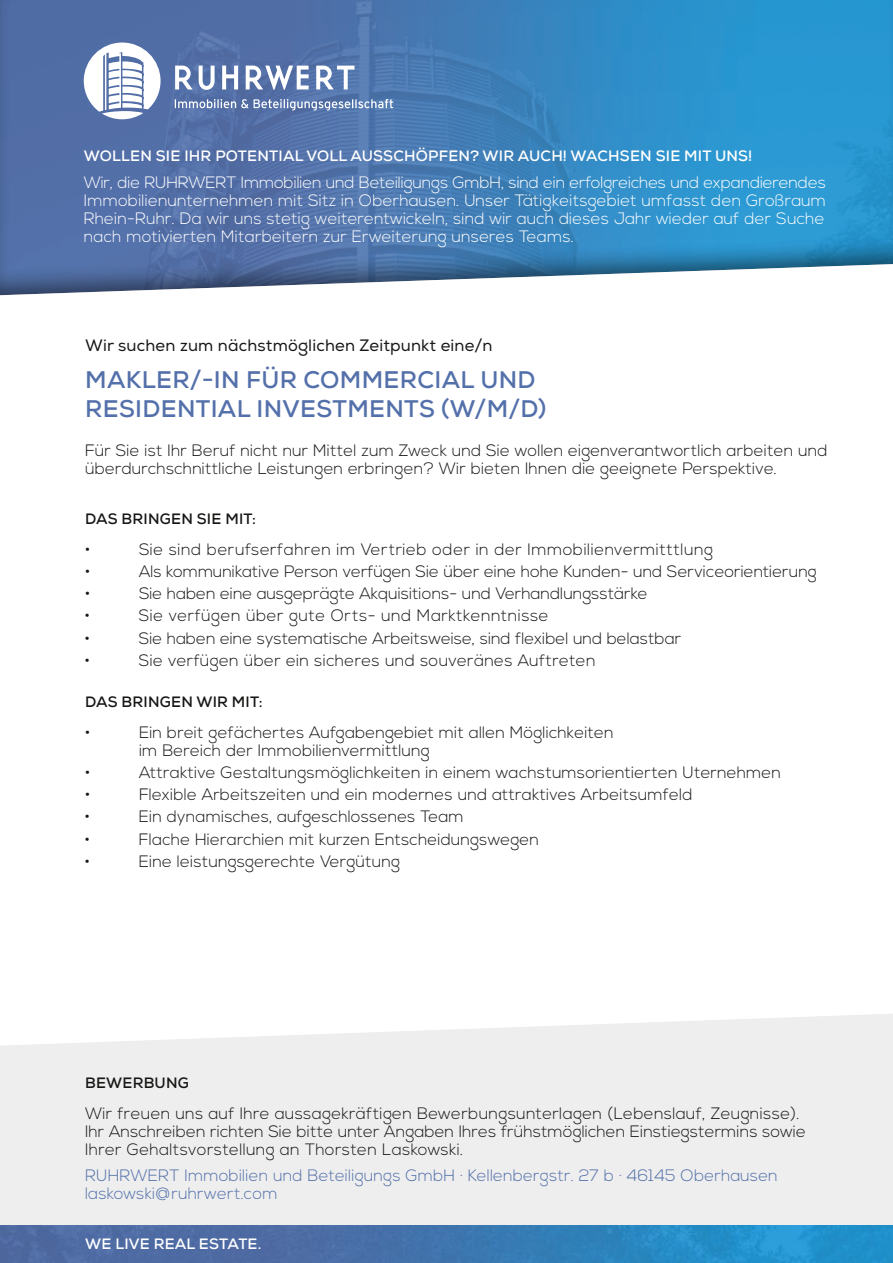
<style>
.page{position:relative;width:893px;height:1263px;background:#fff}
.page>*{position:absolute;margin:0;border:0;box-sizing:border-box;transform-origin:0 0}
.t1{font:700 24px/28.5px "Nexa";letter-spacing:.015em;color:#5370aa}
.t2{font:300 16.5px/18px "Nexa";letter-spacing:.01em;color:#181716}
.t3{font:300 16.5px/18px "Nexa";letter-spacing:.01em;color:#fff;text-align:justify}
.t4{font:300 16.5px "Nexa";letter-spacing:.03em;color:#181716}
.t5{font:300 16.5px/18px "Nexa";letter-spacing:.01em;color:#5370aa}
.t6{font:16.5px "Nexa";letter-spacing:.01em;color:#181716}
.t7{font:700 15px "Nexa";letter-spacing:.015em;color:#fff}
.t8{font:700 15px "Nexa";letter-spacing:.015em;color:#181716}
</style>
<div class="page">
<div style="left:0;top:0;width:893px;height:298px;background:#181716;opacity:.55"></div>
<svg style="left:84px;top:43px;width:77px;height:76px"></svg>
<svg style="left:175px;top:99px;width:218px;height:12px"></svg>
<svg style="left:175px;top:66px;width:179px;height:24px"></svg>
<div style="left:0;top:1010px;width:893px;height:253px;background:#181716;opacity:.75"></div>
<img style="left:0;top:1225px;width:893px;height:38px">
<p class="t7" style="left:84px;top:147px;width:670px">WOLLEN SIE IHR POTENTIAL VOLL AUSSCHÖPFEN? WIR AUCH! WACHSEN SIE MIT UNS!</p>
<p class="t3" style="left:84px;top:174px;width:744px">Wir, die RUHRWERT Immobilien und Beteiligungs GmbH, sind ein erfolgreiches und expandierendes Immobilienunternehmen mit Sitz in Oberhausen. Unser Tätigkeitsgebiet umfasst den Großraum Rhein-Ruhr. Da wir uns stetig weiterentwickeln, sind wir auch dieses Jahr wieder auf der Suche nach motivierten Mitarbeitern zur Erweiterung unseres Teams.</p>
<p class="t6" style="left:85px;top:336px;width:409px">Wir suchen zum nächstmöglichen Zeitpunkt eine/n</p>
<h1 class="t1" style="left:85px;top:366px;width:463px">MAKLER/-IN FÜR COMMERCIAL UND<br>RESIDENTIAL INVESTMENTS (W/M/D)</h1>
<p class="t2" style="left:85px;top:442px;width:744px">Für Sie ist Ihr Beruf nicht nur Mittel zum Zweck und Sie wollen eigenverantwortlich arbeiten und überdurchschnittliche Leistungen erbringen? Wir bieten Ihnen die geeignete Perspektive.</p>
<p class="t8" style="left:85px;top:509px;width:172px">DAS BRINGEN SIE MIT:</p>
<p class="t2" style="left:85px;top:541px;width:7px">•</p>
<p class="t4" style="left:139px;top:539px;width:575px">Sie sind berufserfahren im Vertrieb oder in der Immobilienvermitttlung</p>
<p class="t2" style="left:85px;top:563px;width:7px">•</p>
<p class="t2" style="left:139px;top:563px;width:679px">Als kommunikative Person verfügen Sie über eine hohe Kunden- und Serviceorientierung</p>
<p class="t2" style="left:85px;top:585px;width:7px">•</p>
<p class="t2" style="left:139px;top:585px;width:510px">Sie haben eine ausgeprägte Akquisitions- und Verhandlungsstärke</p>
<p class="t2" style="left:85px;top:607px;width:7px">•</p>
<p class="t4" style="left:139px;top:606px;width:411px">Sie verfügen über gute Orts- und Marktkenntnisse</p>
<p class="t2" style="left:85px;top:630px;width:7px">•</p>
<p class="t2" style="left:139px;top:630px;width:544px">Sie haben eine systematische Arbeitsweise, sind flexibel und belastbar</p>
<p class="t2" style="left:85px;top:652px;width:7px">•</p>
<p class="t2" style="left:139px;top:652px;width:458px">Sie verfügen über ein sicheres und souveränes Auftreten</p>
<p class="t8" style="left:85px;top:692px;width:179px">DAS BRINGEN WIR MIT:</p>
<p class="t2" style="left:85px;top:723px;width:7px">•</p>
<p class="t2" style="left:139px;top:723px;width:476px">Ein breit gefächertes Aufgabengebiet mit allen Möglichkeiten im Bereich der Immobilienvermittlung</p>
<p class="t2" style="left:85px;top:764px;width:7px">•</p>
<p class="t2" style="left:139px;top:764px;width:643px">Attraktive Gestaltungsmöglichkeiten in einem wachstumsorientierten Uternehmen</p>
<p class="t2" style="left:85px;top:786px;width:7px">•</p>
<p class="t2" style="left:139px;top:786px;width:555px">Flexible Arbeitszeiten und ein modernes und attraktives Arbeitsumfeld</p>
<p class="t2" style="left:85px;top:808px;width:7px">•</p>
<p class="t2" style="left:139px;top:808px;width:326px">Ein dynamisches, aufgeschlossenes Team</p>
<p class="t2" style="left:85px;top:831px;width:7px">•</p>
<p class="t2" style="left:139px;top:831px;width:401px">Flache Hierarchien mit kurzen Entscheidungswegen</p>
<p class="t2" style="left:85px;top:853px;width:7px">•</p>
<p class="t2" style="left:139px;top:853px;width:263px">Eine leistungsgerechte Vergütung</p>
<p class="t8" style="left:85px;top:1073px;width:105px">BEWERBUNG</p>
<p class="t2" style="left:85px;top:1105px;width:722px">Wir freuen uns auf Ihre aussagekräftigen Bewerbungsunterlagen (Lebenslauf, Zeugnisse).<br>Ihr Anschreiben richten Sie bitte unter Angaben Ihres frühstmöglichen Einstiegstermins sowie<br>Ihrer Gehaltsvorstellung an Thorsten Laskowski.</p>
<p class="t5" style="left:85px;top:1167px;width:694px">RUHRWERT Immobilien und Beteiligungs GmbH · Kellenbergstr. 27 b · 46145 Oberhausen laskowski@ruhrwert.com</p>
<p class="t7" style="left:85px;top:1234px;width:178px">WE LIVE REAL ESTATE.</p>
</div>
